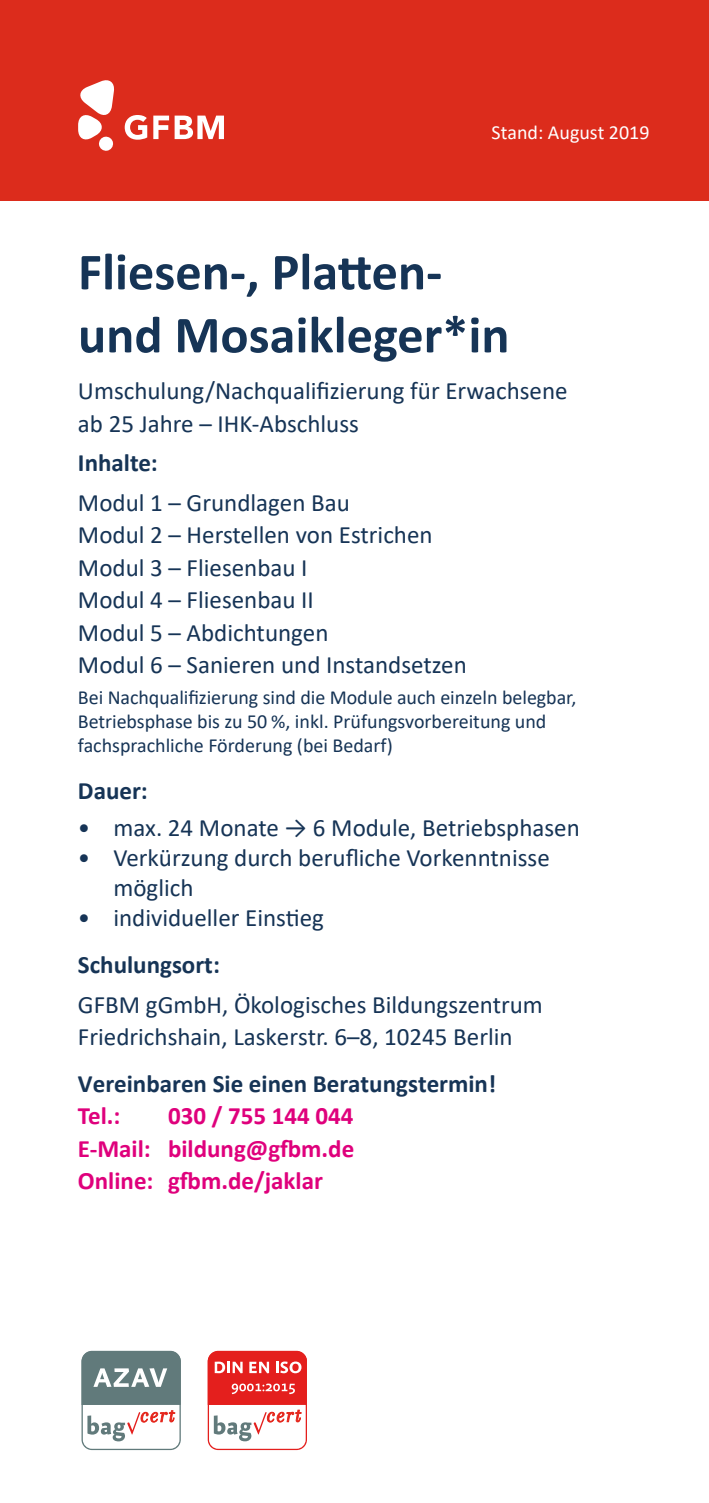
<style>
.page{position:relative;width:709px;height:1503px;background:#fff}
.page>*{position:absolute;margin:0;border:0;box-sizing:border-box;transform-origin:0 0}
.t1{font:700 52.5px/63px "Calibri";color:#163456}
.t2{font:25px/32.5px "Calibri";color:#163456}
.t3{font:700 25px "Calibri";color:#163456}
.t4{font:700 25px/32.5px "Calibri";color:#df007c;text-align:justify}
.t5{font:20px/24px "Calibri";letter-spacing:-.005em;color:#163456}
.t6{font:20px "Calibri";color:#fff}
</style>
<div class="page">
<div style="left:0;top:0;width:709px;height:200px;background:#dc2c1c"></div>
<svg style="left:125px;top:115px;width:22px;height:25px"></svg>
<svg style="left:153px;top:116px;width:16px;height:23px"></svg>
<svg style="left:175px;top:116px;width:49px;height:23px"></svg>
<svg style="left:78px;top:80px;width:36px;height:61px"></svg>
<svg style="left:98px;top:136px;width:15px;height:15px"></svg>
<svg style="left:81px;top:1350px;width:100px;height:99px"></svg>
<svg style="left:208px;top:1350px;width:99px;height:99px"></svg>
<p class="t6" style="left:491px;top:119px;width:159px">Stand: August 2019</p>
<h1 class="t1" style="left:78px;top:240px;width:433px">Fliesen-, Platten&shy;und Mosaikleger*in</h1>
<p class="t2" style="left:78px;top:374px;width:491px">Umschulung/Nachqualifizierung für Erwachsene ab 25 Jahre – IHK-Abschluss</p>
<p class="t3" style="left:78px;top:445px;width:81px">Inhalte:</p>
<p class="t2" style="left:78px;top:485px;width:390px">Modul 1 – Grundlagen Bau<br>Modul 2 – Herstellen von Estrichen<br>Modul 3 – Fliesenbau I<br>Modul 4 – Fliesenbau II<br>Modul 5 – Abdichtungen<br>Modul 6 – Sanieren und Instandsetzen</p>
<p class="t5" style="left:78px;top:685px;width:500px">Bei Nachqualifizierung sind die Module auch einzeln belegbar,<br>Betriebsphase bis zu 50 %, inkl. Prüfungsvorbereitung und fachsprachliche Förderung (bei Bedarf)</p>
<p class="t3" style="left:78px;top:773px;width:71px">Dauer:</p>
<p class="t2" style="left:78px;top:811px;width:503px">• max. 24 Monate → 6 Module, Betriebsphasen</p>
<p class="t2" style="left:113px;top:842px;width:438px;line-height:30px;text-indent:-35px">• Verkürzung durch berufliche Vorkenntnisse möglich</p>
<p class="t2" style="left:78px;top:901px;width:247px">• individueller Einstieg</p>
<p class="t3" style="left:78px;top:947px;width:143px">Schulungsort:</p>
<p class="t2" style="left:78px;top:987px;width:466px">GFBM gGmbH, Ökologisches Bildungszentrum<br>Friedrichshain, Laskerstr. 6–8, 10245 Berlin</p>
<p class="t3" style="left:78px;top:1065px;width:420px">Vereinbaren Sie einen Beratungstermin!</p>
<p class="t4" style="left:78px;top:1099px;width:44px">Tel.:</p>
<p class="t4" style="left:78px;top:1099px;width:278px;text-indent:90px">030 / 755 144 044<br>E-Mail: bildung@gfbm.de Online: gfbm.de/jaklar</p>
</div>
